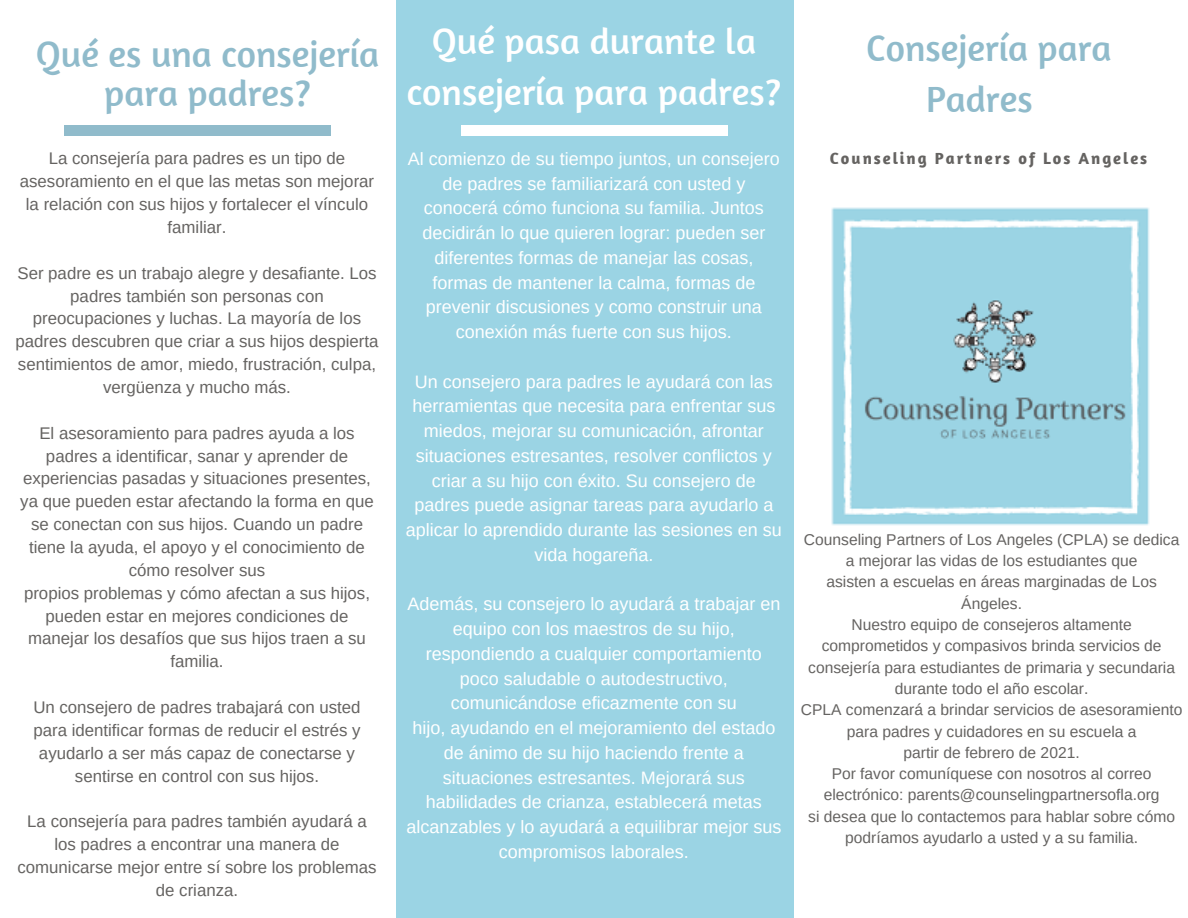
<style>
.page{position:relative;width:1188px;height:918px;background:#fff}
.page>*{position:absolute;margin:0;border:0;box-sizing:border-box;transform-origin:0 0}
.t1{font:37.35px/51.8px "Amaranth";color:#90bbcb;text-align:center}
.t2{font:37.35px/51.8px "Amaranth";color:#fff;text-align:center}
.t3{font:18px/24.8px "Arimo";color:#fff;text-align:center}
.t4{font:16.8px/22.8px "Arimo";color:#656361;text-align:center}
.t5{font:700 16.5px "Amaranth";letter-spacing:.12em;color:#656361}
.t6{font:15.6px/21.3px "Arimo";color:#656361;text-align:center}
</style>
<div class="page">
<img style="left:831px;top:207px;width:319px;height:319px">
<div style="left:396px;top:0;width:397px;height:918px;background:#9bd4e4"></div>
<div style="left:461px;top:125px;width:266px;height:10px;background:#fff"></div>
<div style="left:64px;top:125px;width:266px;height:10px;background:#90bbcb"></div>
<p class="t1" style="left:36px;top:34px;width:345px;line-height:38.2px">Qué es una consejería para padres?</p>
<p class="t4" style="left:20px;top:147px;width:356px">La consejería para padres es un tipo de asesoramiento en el que las metas son mejorar la relación con sus hijos y fortalecer el vínculo familiar.</p>
<p class="t4" style="left:16px;top:261px;width:364px">Ser padre es un trabajo alegre y desafiante. Los padres también son personas con preocupaciones y luchas. La mayoría de los padres descubren que criar a sus hijos despierta sentimientos de amor, miedo, frustración, culpa, vergüenza y mucho más.</p>
<p class="t4" style="left:20px;top:422px;width:355px">El asesoramiento para padres ayuda a los padres a identificar, sanar y aprender de experiencias pasadas y situaciones presentes, ya que pueden estar afectando la forma en que se conectan con sus hijos. Cuando un padre tiene la ayuda, el apoyo y el conocimiento de cómo resolver sus</p>
<p class="t4" style="left:24px;top:582px;width:347px">propios problemas y cómo afectan a sus hijos, pueden estar en mejores condiciones de manejar los desafíos que sus hijos traen a su familia.</p>
<p class="t4" style="left:33px;top:696px;width:329px">Un consejero de padres trabajará con usted para identificar formas de reducir el estrés y ayudarlo a ser más capaz de conectarse y sentirse en control con sus hijos.</p>
<p class="t4" style="left:17px;top:810px;width:361px">La consejería para padres también ayudará a los padres a encontrar una manera de comunicarse mejor entre sí sobre los problemas de crianza.</p>
<p class="t2" style="left:407px;top:14px;width:376px">Qué pasa durante la consejería para padres?</p>
<p class="t3" style="left:408px;top:146px;width:373px">Al comienzo de su tiempo juntos, un consejero de padres se familiarizará con usted y conocerá cómo funciona su familia. Juntos decidirán lo que quieren lograr: pueden ser diferentes formas de manejar las cosas, formas de mantener la calma, formas de prevenir discusiones y como construir una conexión más fuerte con sus hijos.</p>
<p class="t3" style="left:406px;top:369px;width:378px">Un consejero para padres le ayudará con las herramientas que necesita para enfrentar sus miedos, mejorar su comunicación, afrontar situaciones estresantes, resolver conflictos y criar a su hijo con éxito. Su consejero de padres puede asignar tareas para ayudarlo a aplicar lo aprendido durante las sesiones en su vida hogareña.</p>
<p class="t3" style="left:407px;top:592px;width:374px">Además, su consejero lo ayudará a trabajar en equipo con los maestros de su hijo, respondiendo a cualquier comportamiento poco saludable o autodestructivo, comunicándose eficazmente con su</p>
<p class="t3" style="left:406px;top:715px;width:377px">hijo, ayudando en el mejoramiento del estado de ánimo de su hijo haciendo frente a situaciones estresantes. Mejorará sus habilidades de crianza, establecerá metas alcanzables y lo ayudará a equilibrar mejor sus compromisos laborales.</p>
<p class="t1" style="left:866px;top:21px;width:247px">Consejería para<br>Padres</p>
<p class="t5" style="left:830px;top:148px;width:319px">Counseling Partners of Los Angeles</p>
<p class="t6" style="left:804px;top:529px;width:377px">Counseling Partners of Los Angeles (CPLA) se dedica a mejorar las vidas de los estudiantes que</p>
<p class="t6" style="left:826px;top:571px;width:332px">asisten a escuelas en áreas marginadas de Los<br>Ángeles.</p>
<p class="t6" style="left:822px;top:614px;width:341px">Nuestro equipo de consejeros altamente comprometidos y compasivos brinda servicios de</p>
<p class="t6" style="left:808px;top:657px;width:368px">consejería para estudiantes de primaria y secundaria durante todo el año escolar.</p>
<p class="t6" style="left:801px;top:699px;width:383px">CPLA comenzará a brindar servicios de asesoramiento para padres y cuidadores en su escuela a</p>
<p class="t6" style="left:904px;top:742px;width:178px">partir de febrero de 2021.</p>
<p class="t6" style="left:824px;top:763px;width:337px">Por favor comuníquese con nosotros al correo electrónico: parents@counselingpartnersofla.org</p>
<p class="t6" style="left:808px;top:806px;width:368px">si desea que lo contactemos para hablar sobre cómo podríamos ayudarlo a usted y a su familia.</p>
</div>
